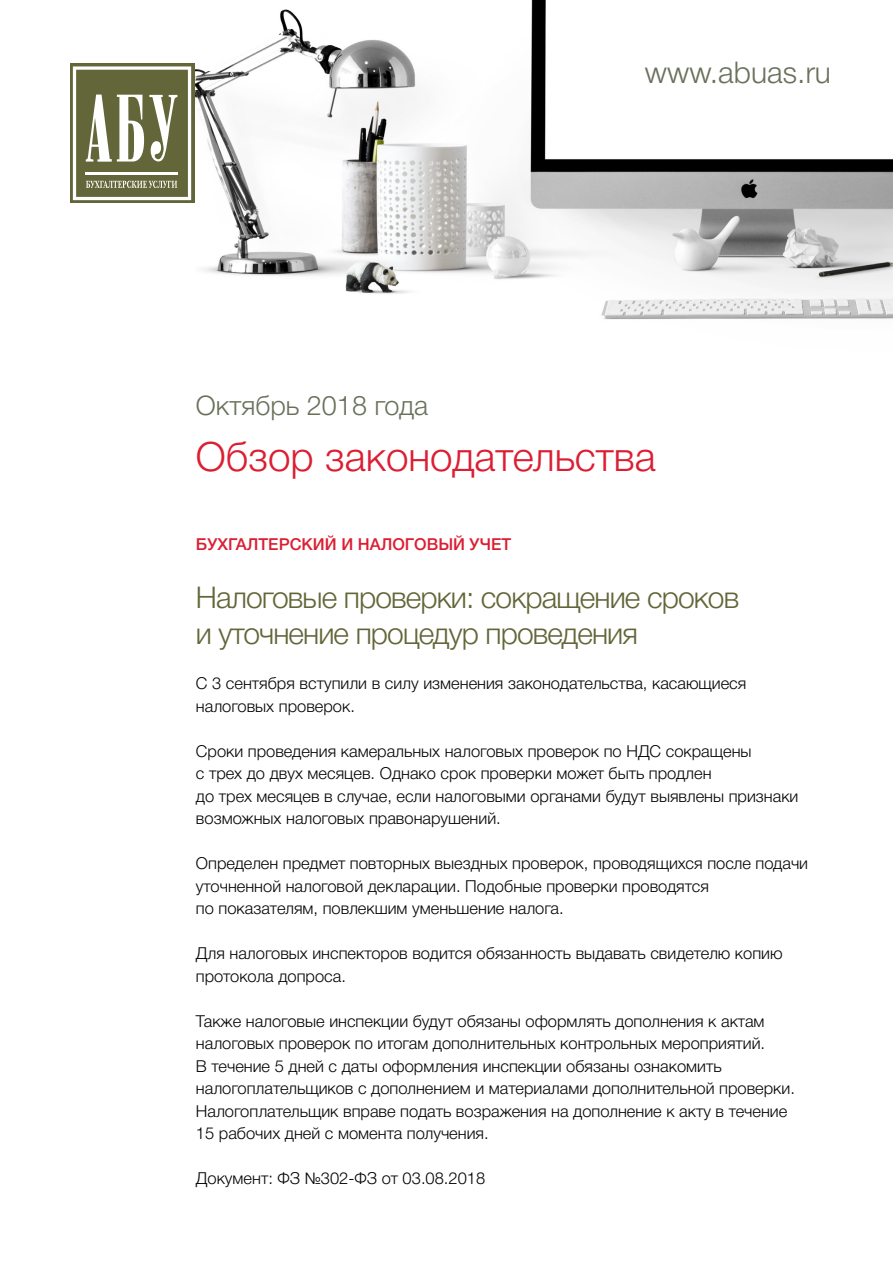
<style>
.page{position:relative;width:893px;height:1263px;background:#fff}
.page>*{position:absolute;margin:0;border:0;box-sizing:border-box;transform-origin:0 0}
.t1{font:300 40.5px "Helvetica Neue Cyr";color:#dc1e32}
.t2{font:300 30px/36px "Helvetica Neue Cyr";letter-spacing:-.03em;color:#636638}
.t3{font:300 30px "Helvetica Neue Cyr";color:#6a715b}
.t4{font:300 27px "Helvetica Neue Cyr";color:#6a715b}
.t5{font:300 16.5px/22.5px "Helvetica Neue Cyr";color:#040503}
.t6{font:500 16.5px "Helvetica Neue Cyr";color:#dc1e32}
</style>
<div class="page">
<img style="left:196px;top:0;width:697px;height:319px">
<div style="left:70px;top:63px;width:124px;height:140px;background:#636638"></div>
<div style="left:73px;top:66px;width:118px;height:134px;border:3px solid #fff"></div>
<hr style="left:86px;top:172px;width:92px;height:2px;background:#fff">
<svg style="left:86px;top:95px;width:91px;height:67px"></svg>
<svg style="left:86px;top:181px;width:91px;height:7px"></svg>
<p class="t3" style="left:645px;top:56px;width:188px">www.abuas.ru</p>
<p class="t4" style="left:196px;top:391px;width:234px">Октябрь 2018 года</p>
<p class="t1" style="left:196px;top:434px;width:462px">Обзор законодательства</p>
<p class="t6" style="left:196px;top:535px;width:317px">БУХГАЛТЕРСКИЙ И НАЛОГОВЫЙ УЧЕТ</p>
<p class="t2" style="left:196px;top:580px;width:545px">Налоговые проверки: сокращение сроков и уточнение процедур проведения</p>
<p class="t5" style="left:196px;top:672px;width:552px">С 3 сентября вступили в силу изменения законодательства, касающиеся налоговых проверок.</p>
<p class="t5" style="left:196px;top:740px;width:604px">Сроки проведения камеральных налоговых проверок по НДС сокращены<br>с трех до двух месяцев. Однако срок проверки может быть продлен<br>до трех месяцев в случае, если налоговыми органами будут выявлены признаки возможных налоговых правонарушений.</p>
<p class="t5" style="left:196px;top:852px;width:614px">Определен предмет повторных выездных проверок, проводящихся после подачи уточненной налоговой декларации. Подобные проверки проводятся<br>по показателям, повлекшим уменьшение налога.</p>
<p class="t5" style="left:196px;top:942px;width:588px">Для налоговых инспекторов водится обязанность выдавать свидетелю копию протокола допроса.</p>
<p class="t5" style="left:196px;top:1010px;width:600px">Также налоговые инспекции будут обязаны оформлять дополнения к актам налоговых проверок по итогам дополнительных контрольных мероприятий.<br>В течение 5 дней с даты оформления инспекции обязаны ознакомить налогоплательщиков с дополнением и материалами дополнительной проверки.<br>Налогоплательщик вправе подать возражения на дополнение к акту в течение 15 рабочих дней с момента получения.</p>
<p class="t5" style="left:196px;top:1167px;width:291px">Документ: ФЗ №302-ФЗ от 03.08.2018</p>
</div>
